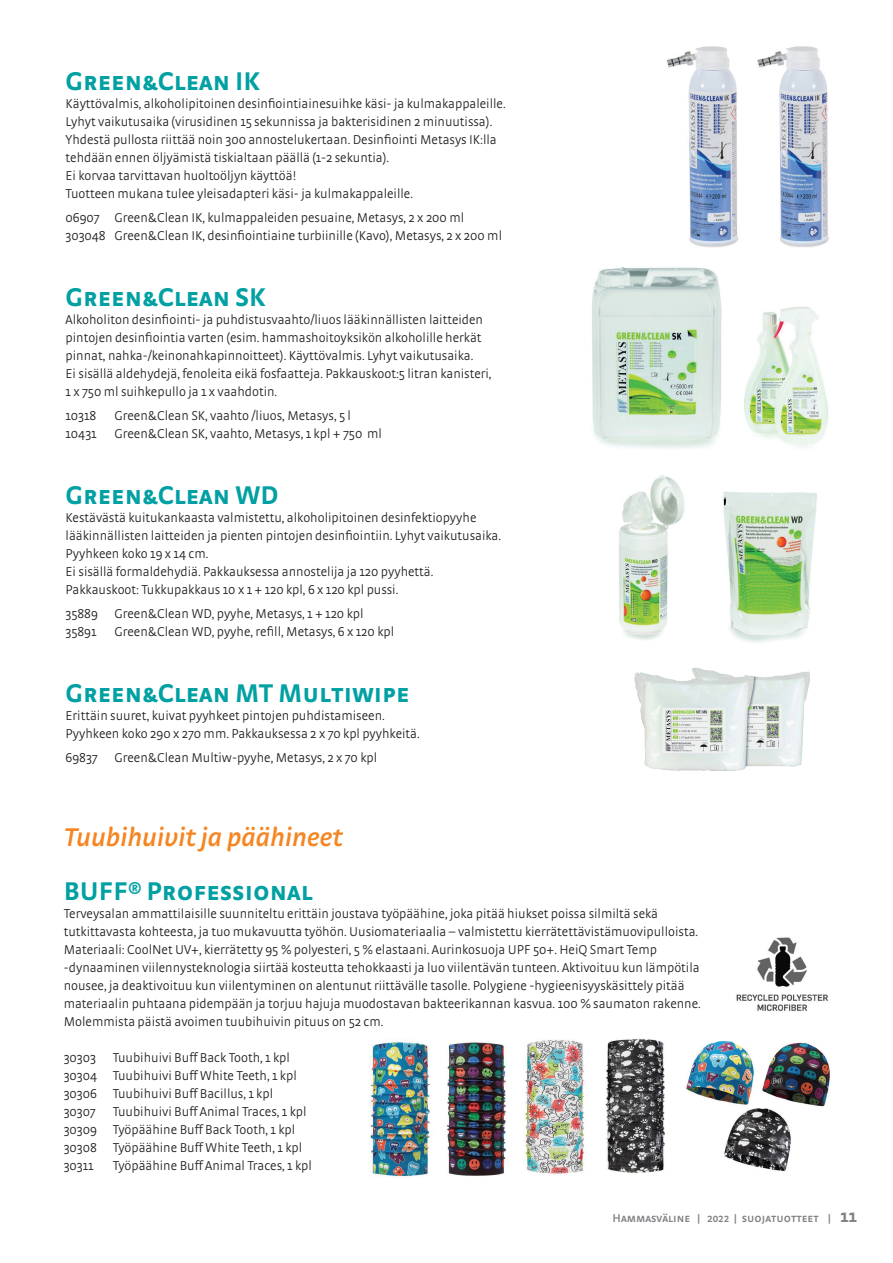
<style>
.page{position:relative;width:893px;height:1263px;background:#fff}
.page>*{position:absolute;margin:0;border:0;box-sizing:border-box;transform-origin:0 0}
.t1{font:700 27px "Strada SC";color:#00a0a3}
.t2{font:italic 600 27px "Strada";color:#f58520}
.t3{font:300 13.5px/18px "Strada";color:#231f20}
.t4{font:600 12px "Strada SC";color:#808285}
.s1{font-family:"Strada";font-weight:700;font-size:18px}
</style>
<div class="page">
<img style="left:666px;top:46px;width:163px;height:201px">
<img style="left:634px;top:667px;width:176px;height:104px">
<img style="left:619px;top:475px;width:66px;height:165px">
<img style="left:722px;top:491px;width:95px;height:152px">
<img style="left:744px;top:306px;width:84px;height:142px">
<img style="left:592px;top:267px;width:130px;height:182px">
<img style="left:762px;top:1042px;width:68px;height:65px">
<img style="left:686px;top:1041px;width:68px;height:64px">
<img style="left:724px;top:1108px;width:67px;height:63px">
<img style="left:369px;top:1041px;width:61px;height:137px">
<img style="left:447px;top:1042px;width:60px;height:134px">
<img style="left:524px;top:1040px;width:61px;height:135px">
<img style="left:605px;top:1039px;width:60px;height:134px">
<img style="left:736px;top:937px;width:92px;height:75px">
<h1 class="t1" style="left:66px;top:65px;width:196px">Green&amp;Clean IK</h1>
<p class="t3" style="left:66px;top:94px;width:442px">Käyttövalmis, alkoholipitoinen desinfiointiainesuihke käsi- ja kulmakappaleille.<br>Lyhyt vaikutusaika (virusidinen 15 sekunnissa ja bakterisidinen 2 minuutissa).<br>Yhdestä pullosta riittää noin 300 annostelukertaan. Desinfiointi Metasys IK:lla tehdään ennen öljyämistä tiskialtaan päällä (1-2 sekuntia).<br>Ei korvaa tarvittavan huoltoöljyn käyttöä!<br>Tuotteen mukana tulee yleisadapteri käsi- ja kulmakappaleille.</p>
<p class="t3" style="left:66px;top:208px;width:438px">06907 Green&amp;Clean IK, kulmappaleiden pesuaine, Metasys, 2 x 200 ml<br>303048 Green&amp;Clean IK, desinfiointiaine turbiinille (Kavo), Metasys, 2 x 200 ml</p>
<h1 class="t1" style="left:66px;top:281px;width:202px">Green&amp;Clean SK</h1>
<p class="t3" style="left:66px;top:310px;width:427px">Alkoholiton desinfiointi- ja puhdistusvaahto/liuos lääkinnällisten laitteiden pintojen desinfiointia varten (esim. hammashoitoyksikön alkoholille herkät pinnat, nahka-/keinonahkapinnoitteet). Käyttövalmis. Lyhyt vaikutusaika.<br>Ei sisällä aldehydejä, fenoleita eikä fosfaatteja. Pakkauskoot:5 litran kanisteri, 1 x 750 ml suihkepullo ja 1 x vaahdotin.</p>
<p class="t3" style="left:66px;top:406px;width:32px">10318</p>
<p class="t3" style="left:114px;top:406px;width:238px">Green&amp;Clean SK, vaahto /liuos, Metasys, 5 l</p>
<p class="t3" style="left:66px;top:424px;width:32px">10431</p>
<p class="t3" style="left:114px;top:424px;width:269px">Green&amp;Clean SK, vaahto, Metasys, 1 kpl + 750 ml</p>
<h1 class="t1" style="left:66px;top:479px;width:215px">Green&amp;Clean WD</h1>
<p class="t3" style="left:66px;top:508px;width:437px">Kestävästä kuitukankaasta valmistettu, alkoholipitoinen desinfektiopyyhe lääkinnällisten laitteiden ja pienten pintojen desinfiointiin. Lyhyt vaikutusaika.<br>Pyyhkeen koko 19 x 14 cm.<br>Ei sisällä formaldehydiä. Pakkauksessa annostelija ja 120 pyyhettä.<br>Pakkauskoot: Tukkupakkaus 10 x 1 + 120 kpl, 6 x 120 kpl pussi.</p>
<p class="t3" style="left:66px;top:604px;width:299px">35889 Green&amp;Clean WD, pyyhe, Metasys, 1 + 120 kpl<br>35891</p>
<p class="t3" style="left:114px;top:622px;width:281px">Green&amp;Clean WD, pyyhe, refill, Metasys, 6 x 120 kpl</p>
<h1 class="t1" style="left:66px;top:677px;width:346px">Green&amp;Clean MT Multiwipe</h1>
<p class="t3" style="left:66px;top:706px;width:356px">Erittäin suuret, kuivat pyyhkeet pintojen puhdistamiseen.<br>Pyyhkeen koko 290 x 270 mm. Pakkauksessa 2 x 70 kpl pyyhkeitä.</p>
<p class="t3" style="left:66px;top:748px;width:313px">69837 Green&amp;Clean Multiw-pyyhe, Metasys, 2 x 70 kpl</p>
<h1 class="t2" style="left:64px;top:821px;width:281px">Tuubihuivit ja päähineet</h1>
<h1 class="t1" style="left:64px;top:875px;width:250px">BUFF® Professional</h1>
<p class="t3" style="left:64px;top:904px;width:639px">Terveysalan ammattilaisille suunniteltu erittäin joustava työpäähine, joka pitää hiukset poissa silmiltä sekä tutkittavasta kohteesta, ja tuo mukavuutta työhön. Uusiomateriaalia – valmistettu kierrätettävistämuovipulloista.<br>Materiaali: CoolNet UV+, kierrätetty 95 % polyesteri, 5 % elastaani. Aurinkosuoja UPF 50+. HeiQ Smart Temp -dynaaminen viilennysteknologia siirtää kosteutta tehokkaasti ja luo viilentävän tunteen. Aktivoituu kun lämpötila nousee, ja deaktivoituu kun viilentyminen on alentunut riittävälle tasolle. Polygiene -hygieenisyyskäsittely pitää materiaalin puhtaana pidempään ja torjuu hajuja muodostavan bakteerikannan kasvua. 100 % saumaton rakenne.<br>Molemmista päistä avoimen tuubihuivin pituus on 52 cm.</p>
<p class="t3" style="left:64px;top:1048px;width:33px">30303</p>
<p class="t3" style="left:64px;top:1048px;width:234px;text-indent:49px">Tuubihuivi Buff Back Tooth, 1 kpl<br>30304 Tuubihuivi Buff White Teeth, 1 kpl<br>30306 Tuubihuivi Buff Bacillus, 1 kpl<br>30307</p>
<p class="t3" style="left:64px;top:1102px;width:244px;text-indent:49px">Tuubihuivi Buff Animal Traces, 1 kpl<br>30309 Työpäähine Buff Back Tooth, 1 kpl<br>30308 Työpäähine Buff White Teeth, 1 kpl<br>30311</p>
<p class="t3" style="left:113px;top:1156px;width:201px">Työpäähine Buff Animal Traces, 1 kpl</p>
<p class="t4" style="left:613px;top:1211px;width:246px">Hammasväline | 2022 | suojatuotteet | <span class="s1">11</span></p>
</div>
